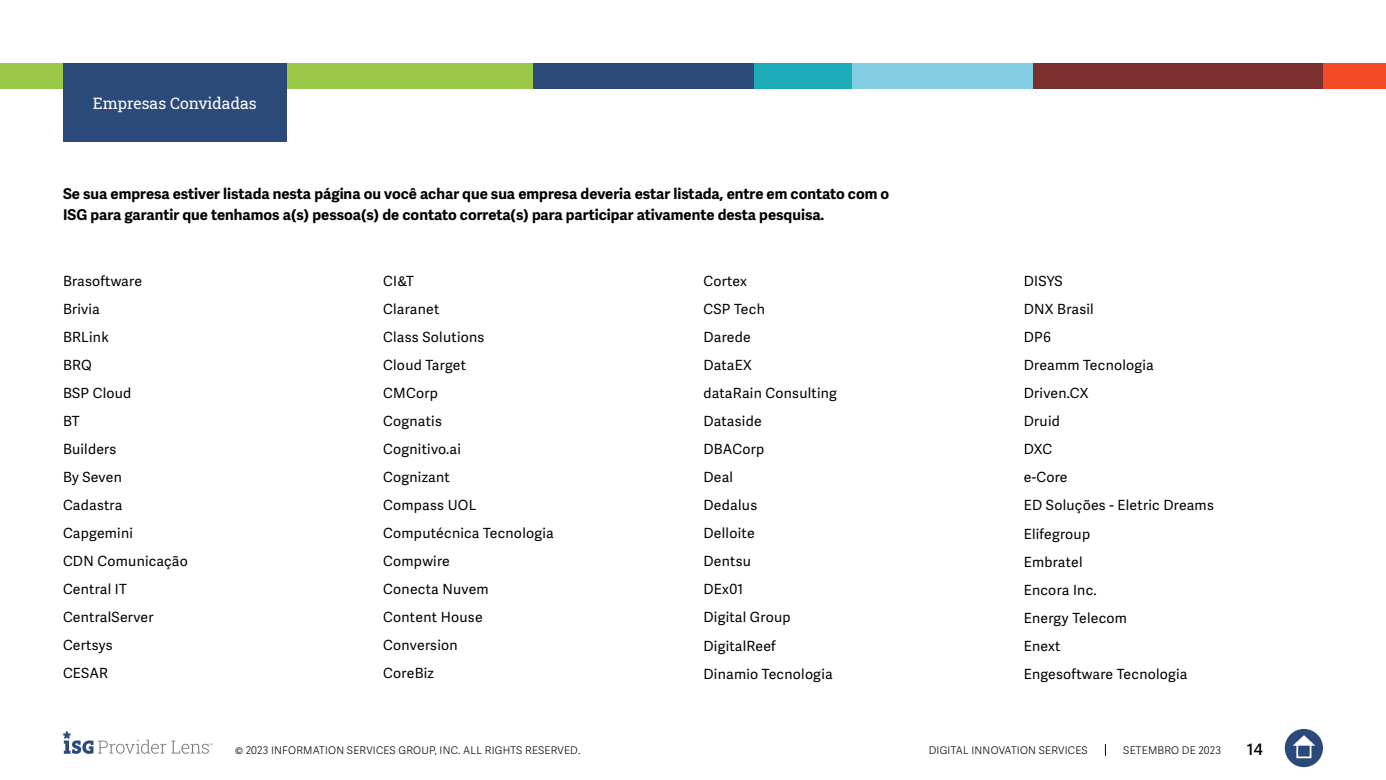
<style>
.page{position:relative;width:1386px;height:780px;background:#fff}
.page>*{position:absolute;margin:0;border:0;box-sizing:border-box;transform-origin:0 0}
.t1{font:15.75px "Roboto Slab ISG P Regular";color:#fff}
.t2{font:600 15.75px "Adelle Sans";color:#000}
.t3{font:700 14.88px/21px "Adelle Sans";color:#000101}
.t4{font:14px/28px "Adelle Sans";letter-spacing:.02em;color:#000}
.t5{font:300 10.5px "Adelle Sans";letter-spacing:.02em;color:#000}
</style>
<div class="page">
<svg style="left:1105px;top:744px;width:1px;height:12px"></svg>
<div style="left:1285px;top:729px;width:38px;height:38px;background:#2b4a79;border-radius:50%"></div>
<svg style="left:1293px;top:735px;width:22px;height:10px"></svg>
<div style="left:1296px;top:743px;width:15px;height:15px;border:2px solid #fff"></div>
<svg style="left:63px;top:731px;width:150px;height:23px"></svg>
<div style="left:0;top:63px;width:533px;height:26px;background:#9bc947"></div>
<div style="left:533px;top:63px;width:223px;height:26px;background:#2b4a79"></div>
<div style="left:850px;top:63px;width:184px;height:26px;background:#84cee3"></div>
<div style="left:1323px;top:63px;width:63px;height:26px;background:#f54a26"></div>
<div style="left:1033px;top:63px;width:290px;height:26px;background:#7a302e"></div>
<div style="left:754px;top:63px;width:98px;height:26px;background:#1cabb9"></div>
<div style="left:63px;top:63px;width:224px;height:79px;background:#2b4a79"></div>
<p class="t1" style="left:93px;top:92px;width:165px">Empresas Convidadas</p>
<p class="t3" style="left:63px;top:183px;width:828px">Se sua empresa estiver listada nesta página ou você achar que sua empresa deveria estar listada, entre em contato com o<br>ISG para garantir que tenhamos a(s) pessoa(s) de contato correta(s) para participar ativamente desta pesquisa.</p>
<p class="t4" style="left:63px;top:267px;width:126px">Brasoftware<br>Brivia<br>BRLink<br>BRQ<br>BSP Cloud<br>BT<br>Builders<br>By Seven<br>Cadastra<br>Capgemini<br>CDN Comunicação<br>Central IT<br>CentralServer<br>Certsys<br>CESAR</p>
<p class="t4" style="left:383px;top:267px;width:172px">CI&amp;T<br>Claranet<br>Class Solutions<br>Cloud Target<br>CMCorp<br>Cognatis<br>Cognitivo.ai<br>Cognizant<br>Compass UOL<br>Computécnica Tecnologia<br>Compwire<br>Conecta Nuvem<br>Content House<br>Conversion<br>CoreBiz</p>
<p class="t4" style="left:704px;top:268px;width:135px">Cortex<br>CSP Tech<br>Darede<br>DataEX<br>dataRain Consulting<br>Dataside<br>DBACorp<br>Deal<br>Dedalus<br>Delloite<br>Dentsu<br>DEx01<br>Digital Group<br>DigitalReef<br>Dinamio Tecnologia</p>
<p class="t4" style="left:1024px;top:268px;width:192px">DISYS<br>DNX Brasil<br>DP6<br>Dreamm Tecnologia<br>Driven.CX<br>Druid<br>DXC<br>e-Core<br>ED Soluções - Eletric Dreams<br>Elifegroup<br>Embratel<br>Encora Inc.<br>Energy Telecom<br>Enext<br>Engesoftware Tecnologia</p>
<p class="t5" style="left:235px;top:744px;width:347px">© 2023 INFORMATION SERVICES GROUP, INC. ALL RIGHTS RESERVED.</p>
<p class="t5" style="left:929px;top:744px;width:160px">DIGITAL INNOVATION SERVICES</p>
<p class="t5" style="left:1123px;top:744px;width:99px">SETEMBRO DE 2023</p>
<p class="t2" style="left:1247px;top:740px;width:17px">14</p>
</div>
